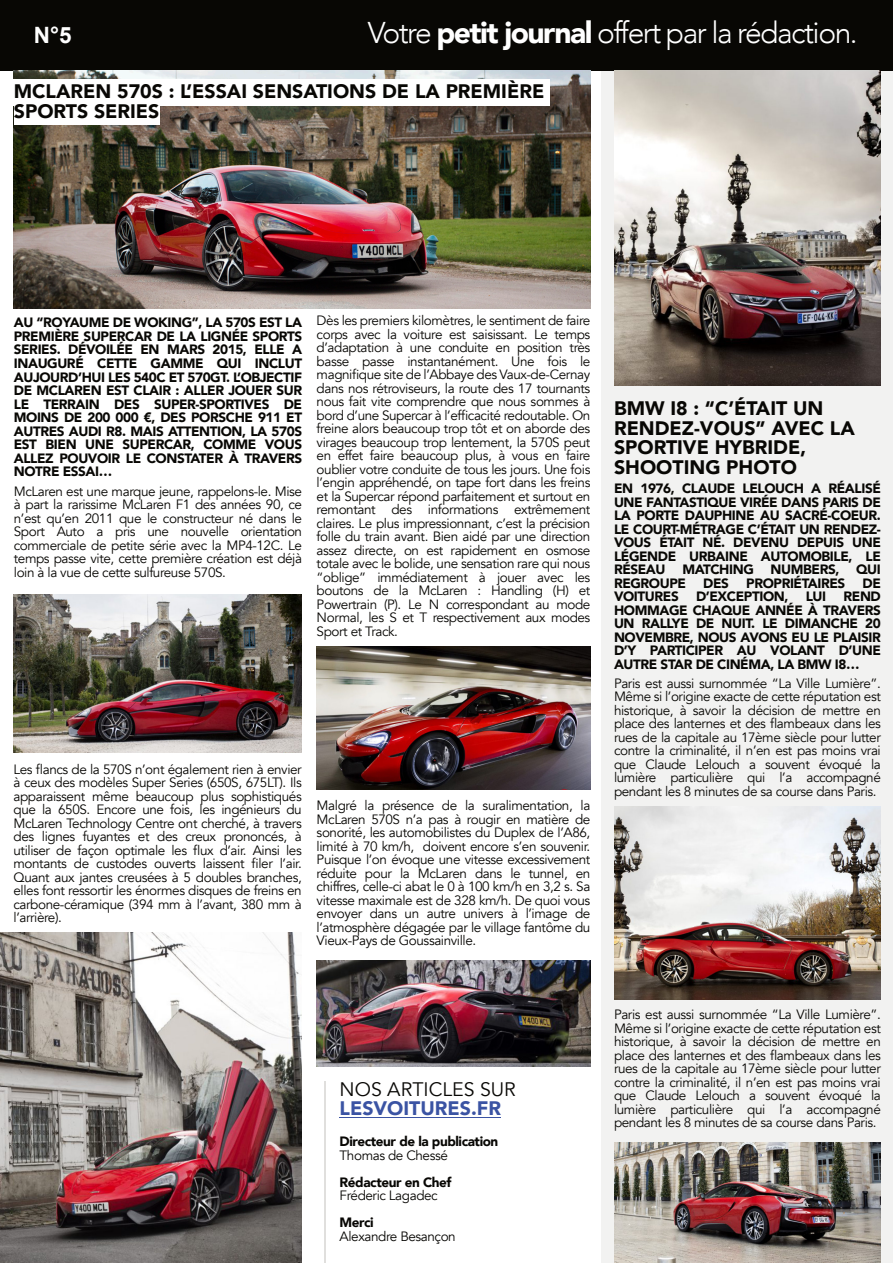
<style>
.page{position:relative;width:893px;height:1263px;background:#fff}
.page>*{position:absolute;margin:0;border:0;box-sizing:border-box;transform-origin:0 0}
.t1{font:300 30px "Avenir";letter-spacing:-.05em;color:#fff}
.t2{font:700 22.5px "Arial";color:#fff}
.t3{font:900 19.5px/19.5px "Avenir";color:#080704}
.t4{font:19.5px "Avenir";color:#080704}
.t5{font:900 19.5px "Avenir";color:#3a53a3}
.t6{font:13.5px/13.5px "Avenir";letter-spacing:-.03em;color:#080704;text-align:justify}
.t7{font:900 13.5px/13.5px "Avenir";letter-spacing:-.03em;color:#080704;text-align:justify}
.s1{font-weight:900}
</style>
<div class="page">
<div style="left:602px;top:71px;width:291px;height:1192px;background:#f2f2f1"></div>
<div style="left:0;top:0;width:893px;height:71px;background:#080704"></div>
<hr style="left:340px;top:1116px;width:161px;height:1px;background:#3a53a3">
<hr style="left:324px;top:1081px;width:1px;height:182px;background:#e0dfdd">
<img style="left:614px;top:71px;width:267px;height:314px">
<img style="left:614px;top:807px;width:267px;height:192px">
<img style="left:614px;top:1142px;width:267px;height:121px">
<img style="left:14px;top:71px;width:576px;height:237px">
<img style="left:14px;top:594px;width:288px;height:159px">
<img style="left:317px;top:646px;width:273px;height:144px">
<img style="left:317px;top:960px;width:273px;height:107px">
<img style="left:0;top:933px;width:302px;height:330px">
<div style="left:14px;top:79px;width:536px;height:27px;background:#fff"></div>
<div style="left:14px;top:98px;width:145px;height:27px;background:#fff"></div>
<h2 class="t2" style="left:34px;top:27px;width:39px">N°5</h2>
<h1 class="t1" style="left:368px;top:13px;width:491px">Votre <span class="s1">petit journal</span> offert par la rédaction.</h1>
<h3 class="t3" style="left:14px;top:82px;width:532px">MCLAREN 570S : L’ESSAI SENSATIONS DE LA PREMIÈRE<br>SPORTS SERIES</h3>
<p class="t7" style="left:14px;top:316px;width:290px">AU “ROYAUME DE WOKING”, LA 570S EST LA PREMIÈRE SUPERCAR DE LA LIGNÉE SPORTS SERIES. DÉVOILÉE EN MARS 2015, ELLE A INAUGURÉ CETTE GAMME QUI INCLUT AUJOURD’HUI LES 540C ET 570GT. L’OBJECTIF DE MCLAREN EST CLAIR : ALLER JOUER SUR LE TERRAIN DES SUPER-SPORTIVES DE MOINS DE 200 000 €, DES PORSCHE 911 ET AUTRES AUDI R8. MAIS ATTENTION, LA 570S EST BIEN UNE SUPERCAR, COMME VOUS ALLEZ POUVOIR LE CONSTATER À TRAVERS NOTRE ESSAI…</p>
<p class="t6" style="left:14px;top:484px;width:290px">McLaren est une marque jeune, rappelons-le. Mise à part la rarissime McLaren F1 des années 90, ce n’est qu’en 2011 que le constructeur né dans le Sport Auto a pris une nouvelle orientation commerciale de petite série avec la MP4-12C. Le temps passe vite, cette première création est déjà loin à la vue de cette sulfureuse 570S.</p>
<p class="t6" style="left:317px;top:314px;width:275px">Dès les premiers kilomètres, le sentiment de faire corps avec la voiture est saisissant. Le temps d’adaptation à une conduite en position très basse passe instantanément. Une fois le magnifique site de l’Abbaye des Vaux-de-Cernay dans nos rétroviseurs, la route des 17 tournants nous fait vite comprendre que nous sommes à bord d’une Supercar à l’efficacité redoutable. On freine alors beaucoup trop tôt et on aborde des virages beaucoup trop lentement, la 570S peut en effet faire beaucoup plus, à vous en faire oublier votre conduite de tous les jours. Une fois l’engin appréhendé, on tape fort dans les freins et la Supercar répond parfaitement et surtout en remontant des informations extrêmement claires. Le plus impressionnant, c’est la précision folle du train avant. Bien aidé par une direction assez directe, on est rapidement en osmose totale avec le bolide, une sensation rare qui nous “oblige” immédiatement à jouer avec les boutons de la McLaren : Handling (H) et Powertrain (P). Le N correspondant au mode Normal, les S et T respectivement aux modes Sport et Track.</p>
<p class="t6" style="left:14px;top:762px;width:290px">Les flancs de la 570S n’ont également rien à envier à ceux des modèles Super Series (650S, 675LT). Ils apparaissent même beaucoup plus sophistiqués que la 650S. Encore une fois, les ingénieurs du McLaren Technology Centre ont cherché, à travers des lignes fuyantes et des creux prononcés, à utiliser de façon optimale les flux d’air. Ainsi les montants de custodes ouverts laissent filer l’air.<br>Quant aux jantes creusées à 5 doubles branches, elles font ressortir les énormes disques de freins en carbone-céramique (394 mm à l’avant, 380 mm à l’arrière).</p>
<p class="t6" style="left:317px;top:799px;width:275px">Malgré la présence de la suralimentation, la McLaren 570S n’a pas à rougir en matière de sonorité, les automobilistes du Duplex de l’A86, limité à 70 km/h, doivent encore s’en souvenir.<br>Puisque l’on évoque une vitesse excessivement réduite pour la McLaren dans le tunnel, en chiffres, celle-ci abat le 0 à 100 km/h en 3,2 s. Sa vitesse maximale est de 328 km/h. De quoi vous envoyer dans un autre univers à l’image de l’atmosphère dégagée par le village fantôme du Vieux-Pays de Goussainville.</p>
<h3 class="t3" style="left:614px;top:399px;width:242px">BMW I8 : “C’ÉTAIT UN<br>RENDEZ-VOUS” AVEC LA<br>SPORTIVE HYBRIDE,<br>SHOOTING PHOTO</h3>
<p class="t7" style="left:614px;top:482px;width:268px">EN 1976, CLAUDE LELOUCH A RÉALISÉ UNE FANTASTIQUE VIRÉE DANS PARIS DE LA PORTE DAUPHINE AU SACRÉ-COEUR.<br>LE COURT-MÉTRAGE C’ÉTAIT UN RENDEZ-VOUS ÉTAIT NÉ. DEVENU DEPUIS UNE LÉGENDE URBAINE AUTOMOBILE, LE RÉSEAU MATCHING NUMBERS, QUI REGROUPE</p>
<p class="t7" style="left:703px;top:577px;width:27px">DES</p>
<p class="t7" style="left:746px;top:577px;width:100px">PROPRIÉTAIRES</p>
<p class="t7" style="left:862px;top:577px;width:20px">DE</p>
<p class="t7" style="left:614px;top:590px;width:66px">VOITURES</p>
<p class="t7" style="left:696px;top:590px;width:94px">D’EXCEPTION,</p>
<p class="t7" style="left:806px;top:590px;width:22px">LUI</p>
<p class="t7" style="left:614px;top:590px;width:268px;text-indent:230px">REND HOMMAGE CHAQUE ANNÉE À TRAVERS UN RALLYE DE NUIT. LE DIMANCHE 20<br>NOVEMBRE, NOUS AVONS EU LE PLAISIR D’Y PARTICIPER AU VOLANT D’UNE AUTRE STAR DE CINÉMA, LA BMW I8…</p>
<p class="t6" style="left:614px;top:676px;width:268px">Paris est aussi surnommée “La Ville Lumière”.<br>Même si l’origine exacte de cette réputation est historique, à savoir la décision de mettre en place des lanternes et des flambeaux dans les rues de la capitale au 17ème siècle pour lutter contre la criminalité, il n’en est pas moins vrai que Claude Lelouch a souvent évoqué la lumière particulière qui l’a accompagné pendant les 8 minutes de sa course dans Paris.</p>
<h3 class="t4" style="left:340px;top:1076px;width:178px">NOS ARTICLES SUR</h3>
<h3 class="t5" style="left:340px;top:1095px;width:163px">LESVOITURES.FR</h3>
<p class="t7" style="left:340px;top:1135px;width:160px">Directeur de la publication</p>
<p class="t6" style="left:340px;top:1148px;width:110px">Thomas de Chessé</p>
<p class="t7" style="left:340px;top:1175px;width:113px">Rédacteur en Chef</p>
<p class="t6" style="left:340px;top:1189px;width:100px">Fréderic Lagadec</p>
<p class="t7" style="left:340px;top:1216px;width:36px">Merci</p>
<p class="t6" style="left:340px;top:1229px;width:118px">Alexandre Besançon</p>
<p class="t6" style="left:614px;top:1008px;width:268px">Paris est aussi surnommée “La Ville Lumière”.<br>Même si l’origine exacte de cette réputation est historique, à savoir la décision de mettre en place des lanternes et des flambeaux dans les rues de la capitale au 17ème siècle pour lutter contre la criminalité, il n’en est pas moins vrai que Claude Lelouch a souvent évoqué la lumière particulière qui l’a accompagné pendant les 8 minutes de sa course dans Paris.</p>
</div>
